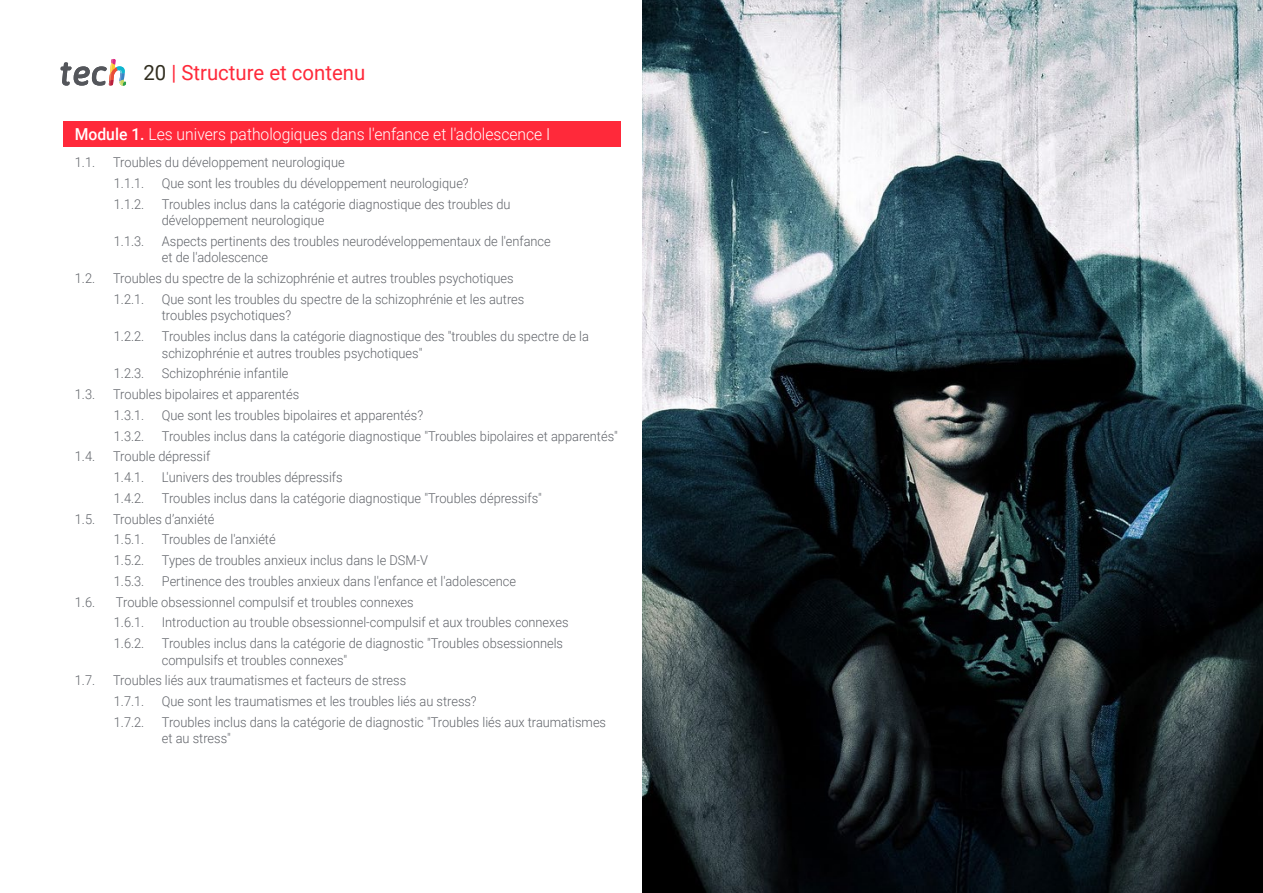
<style>
.page{position:relative;width:1263px;height:893px;background:#fff}
.page>*{position:absolute;margin:0;border:0;box-sizing:border-box;transform-origin:0 0}
.t1{font:21px "Roboto";color:#ff293a}
.t2{font:300 16.5px "Roboto";color:#fff;scale:.95 1}
.t3{font:300 13.5px/20.7px "Roboto";color:#61646a;scale:.95 1}
.s1{color:#312e20}
.s2{font-weight:500}
</style>
<div class="page">
<div style="left:64px;top:121px;width:557px;height:25px;background:#ff293a"></div>
<img style="left:642px;top:0;width:621px;height:893px">
<svg style="left:61px;top:59px;width:65px;height:27px"></svg>
<h1 class="t1" style="left:144px;top:57px;width:223px"><span class="s1">20</span> | Structure et contenu</h1>
<p class="t2" style="left:75px;top:123px;width:502px"><span class="s2">Module 1.</span> Les univers pathologiques dans l'enfance et l'adolescence I</p>
<p class="t3" style="left:75px;top:151px;width:23px">1.1.</p>
<p class="t3" style="left:113px;top:151px;width:245px">Troubles du développement neurologique<br>1.1.1.</p>
<p class="t3" style="left:162px;top:172px;width:325px">Que sont les troubles du développement neurologique?</p>
<p class="t3" style="left:114px;top:193px;width:34px">1.1.2.</p>
<p class="t3" style="left:162px;top:195px;width:369px;line-height:16.5px">Troubles inclus dans la catégorie diagnostique des troubles du développement neurologique</p>
<p class="t3" style="left:114px;top:230px;width:34px">1.1.3.</p>
<p class="t3" style="left:162px;top:232px;width:411px;line-height:16.5px">Aspects pertinents des troubles neurodéveloppementaux de l'enfance et de l'adolescence</p>
<p class="t3" style="left:75px;top:267px;width:23px">1.2.</p>
<p class="t3" style="left:113px;top:267px;width:423px">Troubles du spectre de la schizophrénie et autres troubles psychotiques<br>1.2.1.</p>
<p class="t3" style="left:162px;top:290px;width:383px;line-height:16.5px">Que sont les troubles du spectre de la schizophrénie et les autres troubles psychotiques?</p>
<p class="t3" style="left:114px;top:325px;width:34px">1.2.2.</p>
<p class="t3" style="left:162px;top:328px;width:451px;line-height:16.5px">Troubles inclus dans la catégorie diagnostique des "troubles du spectre de la schizophrénie et autres troubles psychotiques"</p>
<p class="t3" style="left:114px;top:363px;width:34px">1.2.3.</p>
<p class="t3" style="left:162px;top:363px;width:135px">Schizophrénie infantile</p>
<p class="t3" style="left:75px;top:383px;width:23px">1.3.</p>
<p class="t3" style="left:113px;top:383px;width:197px">Troubles bipolaires et apparentés<br>1.3.1.</p>
<p class="t3" style="left:162px;top:404px;width:277px">Que sont les troubles bipolaires et apparentés?</p>
<p class="t3" style="left:114px;top:425px;width:34px">1.3.2.</p>
<p class="t3" style="left:162px;top:425px;width:481px">Troubles inclus dans la catégorie diagnostique "Troubles bipolaires et apparentés"</p>
<p class="t3" style="left:75px;top:446px;width:23px">1.4.</p>
<p class="t3" style="left:113px;top:446px;width:104px">Trouble dépressif<br>1.4.1.</p>
<p class="t3" style="left:162px;top:466px;width:192px">L'univers des troubles dépressifs</p>
<p class="t3" style="left:114px;top:487px;width:34px">1.4.2.</p>
<p class="t3" style="left:162px;top:487px;width:401px">Troubles inclus dans la catégorie diagnostique "Troubles dépressifs"</p>
<p class="t3" style="left:75px;top:508px;width:23px">1.5.</p>
<p class="t3" style="left:113px;top:508px;width:108px">Troubles d’anxiété<br>1.5.1.</p>
<p class="t3" style="left:162px;top:529px;width:121px">Troubles de l'anxiété</p>
<p class="t3" style="left:114px;top:549px;width:34px">1.5.2.</p>
<p class="t3" style="left:162px;top:549px;width:282px">Types de troubles anxieux inclus dans le DSM-V</p>
<p class="t3" style="left:114px;top:570px;width:34px">1.5.3.</p>
<p class="t3" style="left:162px;top:570px;width:374px">Pertinence des troubles anxieux dans l'enfance et l'adolescence</p>
<p class="t3" style="left:75px;top:591px;width:23px">1.6.</p>
<p class="t3" style="left:114px;top:591px;width:317px">Trouble obsessionnel compulsif et troubles connexes<br>1.6.1.</p>
<p class="t3" style="left:162px;top:612px;width:429px">Introduction au trouble obsessionnel-compulsif et aux troubles connexes</p>
<p class="t3" style="left:114px;top:632px;width:34px">1.6.2.</p>
<p class="t3" style="left:162px;top:634px;width:424px;line-height:16.5px">Troubles inclus dans la catégorie de diagnostic "Troubles obsessionnels compulsifs et troubles connexes"</p>
<p class="t3" style="left:75px;top:670px;width:23px">1.7.</p>
<p class="t3" style="left:113px;top:670px;width:310px">Troubles liés aux traumatismes et facteurs de stress<br>1.7.1.</p>
<p class="t3" style="left:162px;top:690px;width:333px">Que sont les traumatismes et les troubles liés au stress?</p>
<p class="t3" style="left:114px;top:711px;width:34px">1.7.2.</p>
<p class="t3" style="left:162px;top:713px;width:469px;line-height:16.5px">Troubles inclus dans la catégorie de diagnostic "Troubles liés aux traumatismes et au stress"</p>
</div>
